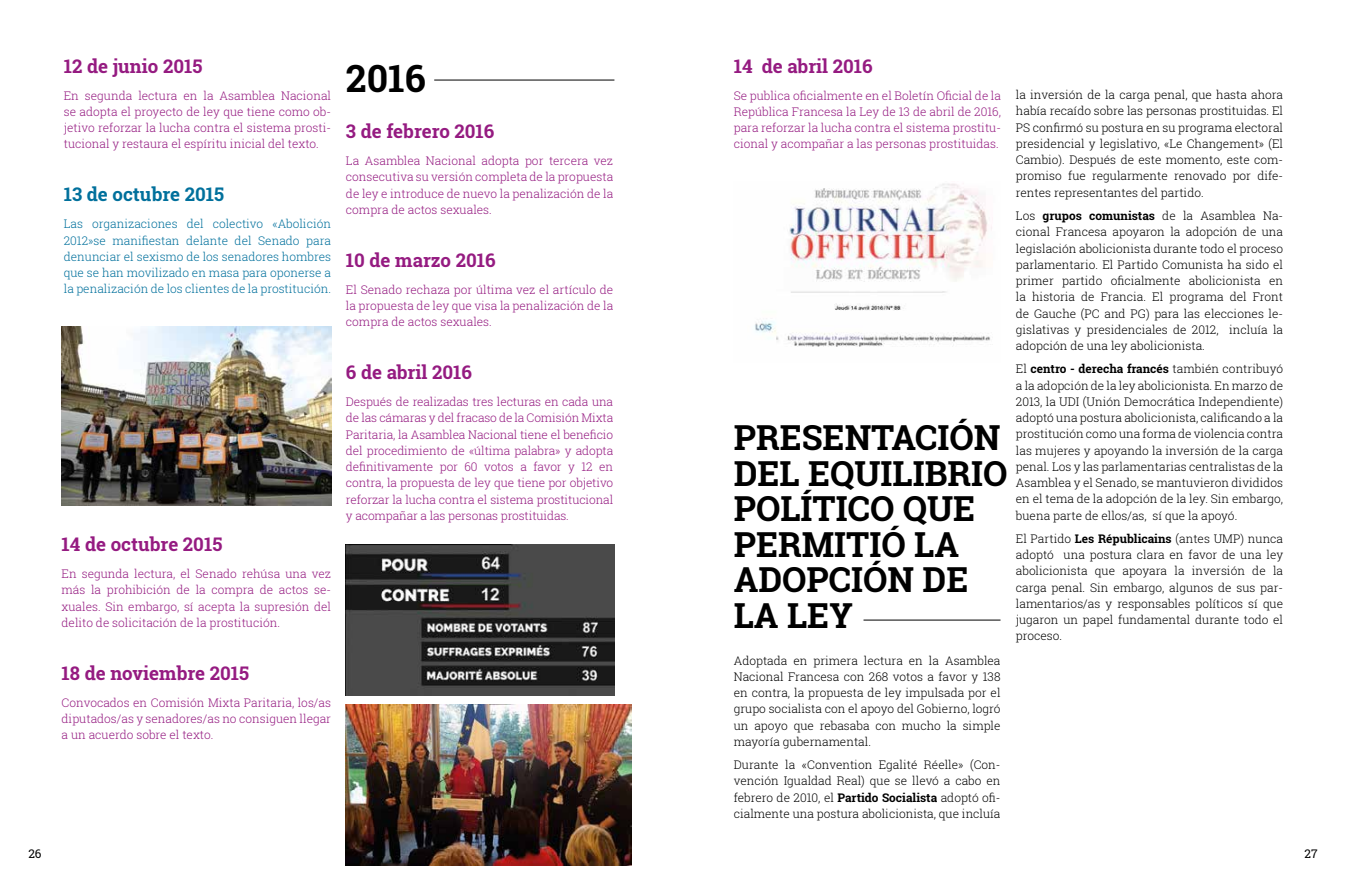
<style>
.page{position:relative;width:1347px;height:886px;background:#fff}
.page>*{position:absolute;margin:0;border:0;box-sizing:border-box;transform-origin:0 0}
.t1{font:700 37.5px "Roboto Slab";color:#000}
.t2{font:700 34.5px/35.6px "Roboto Slab";color:#000}
.t3{font:700 18.75px "Roboto Slab";color:#951b81}
.t4{font:700 18.75px "Roboto Slab";color:#00709c}
.t5{font:300 11.88px/16.2px "Roboto Slab";color:#000;text-align:justify}
.t6{font:300 11.88px/16.2px "Roboto Slab";color:#951b81;text-align:justify}
.t7{font:300 11.88px/16.2px "Roboto Slab";color:#00709c;text-align:justify}
.t8{font:11.88px "Roboto Slab";color:#000}
.s1{font-weight:700}
</style>
<div class="page">
<img style="left:62px;top:326px;width:269px;height:179px">
<img style="left:346px;top:544px;width:268px;height:151px">
<img style="left:346px;top:705px;width:285px;height:160px">
<img style="left:754px;top:183px;width:238px;height:164px">
<hr style="left:434px;top:80px;width:180px;height:1px;background:#000">
<hr style="left:863px;top:620px;width:137px;height:1px;background:#000">
<h3 class="t3" style="left:64px;top:53px;width:140px">12 de junio 2015</h3>
<p class="t6" style="left:64px;top:87px;width:269px">En segunda lectura en la Asamblea Nacional se adopta el proyecto de ley que tiene como ob&shy;jetivo reforzar la lucha contra el sistema prosti&shy;tucional y restaura el espíritu inicial del texto.</p>
<h3 class="t4" style="left:64px;top:182px;width:162px">13 de octubre 2015</h3>
<p class="t7" style="left:64px;top:215px;width:269px">Las organizaciones del colectivo «Abolición 2012»se manifiestan delante del Senado para denunciar el sexismo de los senadores hombres que se han movilizado en masa para oponerse a la penalización de los clientes de la prostitución.</p>
<h3 class="t3" style="left:62px;top:531px;width:162px">14 de octubre 2015</h3>
<p class="t6" style="left:62px;top:565px;width:271px">En segunda lectura, el Senado rehúsa una vez más la prohibición de la compra de actos se&shy;xuales. Sin embargo, sí acepta la supresión del delito de solicitación de la prostitución.</p>
<h3 class="t3" style="left:62px;top:660px;width:189px">18 de noviembre 2015</h3>
<p class="t6" style="left:62px;top:694px;width:271px">Convocados en Comisión Mixta Paritaria, los/as diputados/as y senadores/as no consiguen llegar a un acuerdo sobre el texto.</p>
<h1 class="t1" style="left:346px;top:53px;width:81px">2016</h1>
<h3 class="t3" style="left:346px;top:119px;width:150px">3 de febrero 2016</h3>
<p class="t6" style="left:346px;top:152px;width:269px">La Asamblea Nacional adopta por tercera vez consecutiva su versión completa de la propuesta de ley e introduce de nuevo la penalización de la compra de actos sexuales.</p>
<h3 class="t3" style="left:346px;top:247px;width:151px">10 de marzo 2016</h3>
<p class="t6" style="left:346px;top:281px;width:269px">El Senado rechaza por última vez el artículo de la propuesta de ley que visa la penalización de la compra de actos sexuales.</p>
<h3 class="t3" style="left:346px;top:359px;width:127px">6 de abril 2016</h3>
<p class="t6" style="left:346px;top:393px;width:269px">Después de realizadas tres lecturas en cada una de las cámaras y del fracaso de la Comisión Mixta Paritaria, la Asamblea Nacional tiene el beneficio del procedimiento de «última palabra» y adopta definitivamente por 60 votos a favor y 12 en contra, la propuesta de ley que tiene por objetivo reforzar la lucha contra el sistema prostitucional y acompañar a las personas prostituidas.</p>
<h3 class="t3" style="left:733px;top:53px;width:140px">14 de abril 2016</h3>
<p class="t6" style="left:733px;top:87px;width:269px">Se publica oficialmente en el Boletín Oficial de la República Francesa la Ley de 13 de abril de 2016, para reforzar la lucha contra el sistema prostitu&shy;cional y acompañar a las personas prostituidas.</p>
<h2 class="t2" style="left:733px;top:419px;width:275px">PRESENTACIÓN<br>DEL EQUILIBRIO<br>POLÍTICO QUE<br>PERMITIÓ LA<br>ADOPCIÓN DE<br>LA LEY</h2>
<p class="t5" style="left:733px;top:652px;width:268px">Adoptada en primera lectura en la Asamblea Nacional Francesa con 268 votos a favor y 138 en contra, la propuesta de ley impulsada por el grupo socialista con el apoyo del Gobierno, logró un apoyo que rebasaba con mucho la simple mayoría gubernamental.</p>
<p class="t5" style="left:733px;top:756px;width:268px">Durante la «Convention Egalité Réelle» (Con&shy;vención Igualdad Real) que se llevó a cabo en febrero de 2010, el <span class="s1">Partido Socialista</span> adoptó ofi&shy;cialmente una postura abolicionista, que incluía</p>
<p class="t5" style="left:1016px;top:86px;width:269px">la inversión de la carga penal, que hasta ahora había recaído sobre las personas prostituidas. El PS confirmó su postura en su programa electoral presidencial y legislativo, «Le Changement» (El Cambio). Después de este momento, este com&shy;promiso fue regularmente renovado por dife&shy;rentes representantes del partido.</p>
<p class="t5" style="left:1016px;top:207px;width:269px">Los <span class="s1">grupos comunistas</span> de la Asamblea Na&shy;cional Francesa apoyaron la adopción de una legislación abolicionista durante todo el proceso parlamentario. El Partido Comunista ha sido el primer partido oficialmente abolicionista en la historia de Francia. El programa del Front de Gauche (PC and PG) para las elecciones le&shy;gislativas y presidenciales de 2012, incluía la adopción de una ley abolicionista.</p>
<p class="t5" style="left:1016px;top:361px;width:269px">El <span class="s1">centro - derecha francés</span> también contribuyó a la adopción de la ley abolicionista. En marzo de 2013, la UDI (Unión Democrática Independiente) adoptó una postura abolicionista, calificando a la prostitución como una forma de violencia contra las mujeres y apoyando la inversión de la carga penal. Los y las parlamentarias centralistas de la Asamblea y el Senado, se mantuvieron divididos en el tema de la adopción de la ley. Sin embargo, buena parte de ellos/as, sí que la apoyó.</p>
<p class="t5" style="left:1016px;top:530px;width:269px">El Partido <span class="s1">Les Républicains</span> (antes UMP) nunca adoptó una postura clara en favor de una ley abolicionista que apoyara la inversión de la carga penal. Sin embargo, algunos de sus par&shy;lamentarios/as y responsables políticos sí que jugaron un papel fundamental durante todo el proceso.</p>
<p class="t8" style="left:28px;top:845px;width:15px">26</p>
<p class="t8" style="left:1304px;top:845px;width:15px">27</p>
</div>
